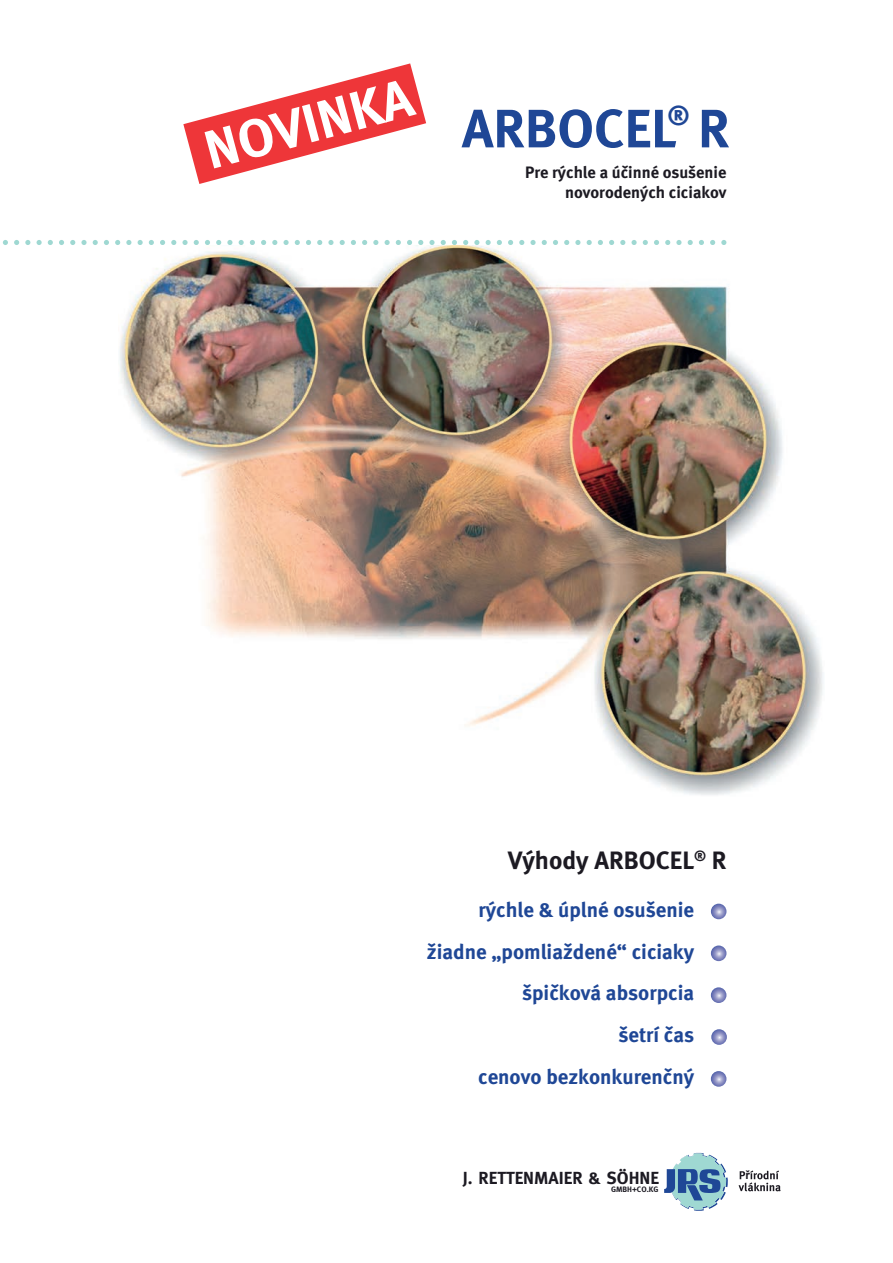
<style>
.page{position:relative;width:893px;height:1263px;background:#fff}
.page>*{position:absolute;margin:0;border:0;box-sizing:border-box;transform-origin:0 0}
.t1{font:54px "Meta Bold CE";color:#1f4796}
.t2{font:54px "Meta Bold CE";color:#fff}
.t3{font:25.05px "Meta Bold CELF";color:#1c1a22}
.t4{font:20.85px/41.8px "Meta Bold CELF";color:#1f4796;text-align:right}
.t5{font:17.55px "Meta Bold CE";color:#1c1a22}
.t6{font:16.5px/19.8px "Meta Bold CELF";color:#1c1a22;text-align:right}
.t7{font:700 11.55px "Arial";color:#1c1a22}
.t8{font:7.8px "Meta Bold CE";color:#1c1a22}
</style>
<div class="page">
<svg style="left:183px;top:63px;width:243px;height:121px"></svg>
<svg style="left:664px;top:1152px;width:64px;height:59px"></svg>
<svg style="left:739px;top:1170px;width:42px;height:21px"></svg>
<svg style="left:711px;top:987px;width:15px;height:16px"></svg>
<svg style="left:711px;top:1029px;width:16px;height:16px"></svg>
<svg style="left:711px;top:904px;width:15px;height:15px"></svg>
<svg style="left:711px;top:945px;width:15px;height:16px"></svg>
<svg style="left:711px;top:1071px;width:15px;height:16px"></svg>
<svg style="left:3px;top:240px;width:5px;height:5px"></svg>
<svg style="left:14px;top:240px;width:5px;height:5px"></svg>
<svg style="left:25px;top:240px;width:5px;height:5px"></svg>
<svg style="left:37px;top:240px;width:5px;height:5px"></svg>
<svg style="left:48px;top:240px;width:5px;height:5px"></svg>
<svg style="left:59px;top:240px;width:5px;height:5px"></svg>
<svg style="left:70px;top:240px;width:5px;height:5px"></svg>
<svg style="left:81px;top:240px;width:6px;height:5px"></svg>
<svg style="left:93px;top:240px;width:5px;height:5px"></svg>
<svg style="left:104px;top:240px;width:5px;height:5px"></svg>
<svg style="left:115px;top:240px;width:5px;height:5px"></svg>
<svg style="left:126px;top:240px;width:5px;height:5px"></svg>
<svg style="left:138px;top:240px;width:5px;height:5px"></svg>
<svg style="left:149px;top:240px;width:5px;height:5px"></svg>
<svg style="left:160px;top:240px;width:5px;height:5px"></svg>
<svg style="left:171px;top:240px;width:5px;height:5px"></svg>
<svg style="left:182px;top:240px;width:6px;height:5px"></svg>
<svg style="left:194px;top:240px;width:5px;height:5px"></svg>
<svg style="left:205px;top:240px;width:5px;height:5px"></svg>
<svg style="left:216px;top:240px;width:5px;height:5px"></svg>
<svg style="left:227px;top:240px;width:5px;height:5px"></svg>
<svg style="left:239px;top:240px;width:5px;height:5px"></svg>
<svg style="left:250px;top:240px;width:5px;height:5px"></svg>
<svg style="left:261px;top:240px;width:5px;height:5px"></svg>
<svg style="left:272px;top:240px;width:5px;height:5px"></svg>
<svg style="left:283px;top:240px;width:6px;height:5px"></svg>
<svg style="left:295px;top:240px;width:5px;height:5px"></svg>
<svg style="left:306px;top:240px;width:5px;height:5px"></svg>
<svg style="left:317px;top:240px;width:5px;height:5px"></svg>
<svg style="left:328px;top:240px;width:6px;height:5px"></svg>
<svg style="left:340px;top:240px;width:5px;height:5px"></svg>
<svg style="left:351px;top:240px;width:5px;height:5px"></svg>
<svg style="left:362px;top:240px;width:5px;height:5px"></svg>
<svg style="left:373px;top:240px;width:5px;height:5px"></svg>
<svg style="left:385px;top:240px;width:5px;height:5px"></svg>
<svg style="left:396px;top:240px;width:5px;height:5px"></svg>
<svg style="left:407px;top:240px;width:5px;height:5px"></svg>
<svg style="left:418px;top:240px;width:5px;height:5px"></svg>
<svg style="left:429px;top:240px;width:6px;height:5px"></svg>
<svg style="left:441px;top:240px;width:5px;height:5px"></svg>
<svg style="left:452px;top:240px;width:5px;height:5px"></svg>
<svg style="left:463px;top:240px;width:5px;height:5px"></svg>
<svg style="left:474px;top:240px;width:5px;height:5px"></svg>
<svg style="left:486px;top:240px;width:5px;height:5px"></svg>
<svg style="left:497px;top:240px;width:5px;height:5px"></svg>
<svg style="left:508px;top:240px;width:5px;height:5px"></svg>
<svg style="left:519px;top:240px;width:5px;height:5px"></svg>
<svg style="left:530px;top:240px;width:6px;height:5px"></svg>
<svg style="left:542px;top:240px;width:5px;height:5px"></svg>
<svg style="left:553px;top:240px;width:5px;height:5px"></svg>
<svg style="left:564px;top:240px;width:5px;height:5px"></svg>
<svg style="left:575px;top:240px;width:5px;height:5px"></svg>
<svg style="left:587px;top:240px;width:5px;height:5px"></svg>
<svg style="left:598px;top:240px;width:5px;height:5px"></svg>
<svg style="left:609px;top:240px;width:5px;height:5px"></svg>
<svg style="left:620px;top:240px;width:5px;height:5px"></svg>
<svg style="left:631px;top:240px;width:6px;height:5px"></svg>
<svg style="left:643px;top:240px;width:5px;height:5px"></svg>
<svg style="left:654px;top:240px;width:5px;height:5px"></svg>
<svg style="left:665px;top:240px;width:5px;height:5px"></svg>
<svg style="left:676px;top:240px;width:5px;height:5px"></svg>
<svg style="left:688px;top:240px;width:5px;height:5px"></svg>
<svg style="left:699px;top:240px;width:5px;height:5px"></svg>
<svg style="left:710px;top:240px;width:5px;height:5px"></svg>
<svg style="left:721px;top:240px;width:5px;height:5px"></svg>
<img style="left:119px;top:246px;width:704px;height:549px">
<h1 class="t2" style="left:197px;top:118px;width:215px;rotate:-15deg">NOVINKA</h1>
<h1 class="t1" style="left:462px;top:94px;width:269px">ARBOCEL R<sup>®</sup></h1>
<p class="t6" style="left:525px;top:163px;width:203px">Pre rýchle a účinné osušenie novorodených ciciakov</p>
<p class="t3" style="left:508px;top:845px;width:220px">Výhody ARBOCEL<sup>®</sup> R</p>
<p class="t4" style="left:427px;top:889px;width:269px">rýchle &amp; úplné osušenie žiadne „pomliaždené“ ciciaky špičková absorpcia<br>šetrí čas<br>cenovo bezkonkurenčný</p>
<p class="t5" style="left:463px;top:1167px;width:198px">J. RETTENMAIER &amp; SÖHNE</p>
<p class="t8" style="left:611px;top:1185px;width:49px">GMBH+CO.KG</p>
<p class="t7" style="left:745px;top:1167px;width:6px">ř</p>
</div>
